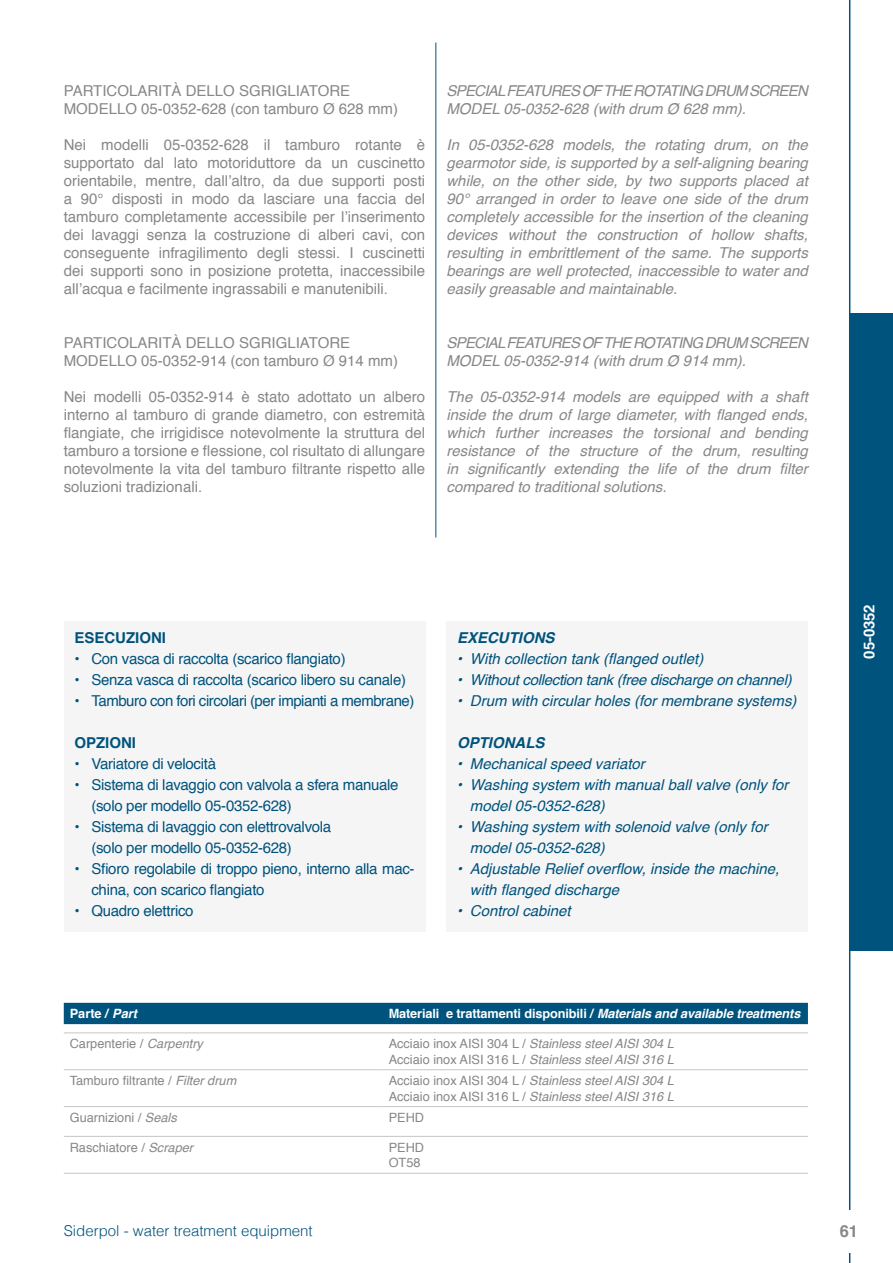
<style>
.page{position:relative;width:893px;height:1263px;background:#fff}
.page>*{position:absolute;margin:0;border:0;box-sizing:border-box;transform-origin:0 0}
.t1{font:700 16.5px "Helvetica";color:#868789}
.t2{font:15px/18px "Helvetica";color:#868789}
.t3{font:italic 15px/18px "Helvetica";color:#868789;text-align:justify}
.t4{font:15px/21px "Helvetica";letter-spacing:-.02em;color:#00537d}
.t5{font:italic 15px/21px "Helvetica";color:#00537d}
.t6{font:italic 15px/18px "Helvetica";letter-spacing:-.05em;color:#868789}
.t7{font:italic 15px "Helvetica";letter-spacing:-.02em;color:#00537d}
.t8{font:300 15px "Helvetica";color:#00537d}
.t9{font:italic 700 15px "Helvetica";color:#00537d}
.t10{font:700 15px "Helvetica";color:#00537d}
.t11{font:700 15px "Helvetica";letter-spacing:-.01em;color:#fff}
.t12{font:italic 12.75px/15.3px "Helvetica";color:#868789}
.t13{font:12.75px/15.3px "Helvetica";color:#868789}
.t14{font:700 12.75px "Helvetica";letter-spacing:-.01em;color:#fff}
.s1{font-style:italic}
.s2{font-style:normal}
</style>
<div class="page">
<div style="left:64px;top:621px;width:361px;height:311px;background:#f5f5f6"></div>
<div style="left:446px;top:621px;width:362px;height:311px;background:#f5f5f6"></div>
<hr style="left:435px;top:43px;width:1px;height:494px;background:#00537d">
<div style="left:64px;top:1003px;width:744px;height:22px;background:#00537d"></div>
<hr style="left:64px;top:1106px;width:319px;height:1px;background:#c5c6c8">
<hr style="left:383px;top:1106px;width:425px;height:1px;background:#c5c6c8">
<hr style="left:64px;top:1136px;width:319px;height:1px;background:#c5c6c8">
<hr style="left:383px;top:1136px;width:425px;height:1px;background:#c5c6c8">
<hr style="left:64px;top:1069px;width:319px;height:1px;background:#c5c6c8">
<hr style="left:383px;top:1069px;width:425px;height:1px;background:#c5c6c8">
<hr style="left:64px;top:1173px;width:319px;height:1px;background:#c5c6c8">
<hr style="left:383px;top:1173px;width:425px;height:1px;background:#c5c6c8">
<hr style="left:64px;top:1032px;width:319px;height:1px;background:#c5c6c8">
<hr style="left:383px;top:1032px;width:425px;height:1px;background:#c5c6c8">
<hr style="left:849px;top:0;width:1px;height:1263px;background:#00537d">
<div style="left:829px;top:1210px;width:43px;height:42px;background:#fff"></div>
<div style="left:850px;top:313px;width:43px;height:637px;background:#00537d"></div>
<p class="t2" style="left:64px;top:83px;width:336px">PARTICOLARITÀ DELLO SGRIGLIATORE<br>MODELLO 05-0352-628 (con tamburo Ø 628 mm)</p>
<p class="t2" style="left:64px;top:136px;width:363px;text-align:justify">Nei modelli 05-0352-628 il tamburo rotante è supportato dal lato motoriduttore da un cuscinetto orientabile, mentre, dall’altro, da due supporti posti a 90° disposti in modo da lasciare una faccia del tamburo completamente accessibile per l’inserimento dei lavaggi senza la costruzione di alberi cavi, con conseguente infragilimento degli stessi. I cuscinetti dei supporti sono in posizione protetta, inaccessibile all’acqua e facilmente ingrassabili e manutenibili.</p>
<p class="t2" style="left:64px;top:335px;width:336px">PARTICOLARITÀ DELLO SGRIGLIATORE<br>MODELLO 05-0352-914 (con tamburo Ø 914 mm)</p>
<p class="t2" style="left:64px;top:388px;width:363px;text-align:justify">Nei modelli 05-0352-914 è stato adottato un albero interno al tamburo di grande diametro, con estremità flangiate, che irrigidisce notevolmente la struttura del tamburo a torsione e flessione, col risultato di allungare notevolmente la vita del tamburo filtrante rispetto alle soluzioni tradizionali.</p>
<p class="t6" style="left:446px;top:82px;width:363px">SPECIAL FEATURES OF THE ROTATING DRUM SCREEN<br>MODEL 05-0352-628 (with drum Ø 628 mm).</p>
<p class="t3" style="left:446px;top:136px;width:363px">In 05-0352-628 models, the rotating drum, on the gearmotor side, is supported by a self-aligning bearing while, on the other side, by two supports placed at 90° arranged in order to leave one side of the drum completely accessible for the insertion of the cleaning devices without the construction of hollow shafts, resulting in embrittlement of the same. The supports bearings are well protected, inaccessible to water and easily greasable and maintainable.</p>
<p class="t6" style="left:446px;top:334px;width:363px">SPECIAL FEATURES OF THE ROTATING DRUM SCREEN<br>MODEL 05-0352-914 (with drum Ø 914 mm).</p>
<p class="t3" style="left:446px;top:388px;width:363px">The 05-0352-914 models are equipped with a shaft inside the drum of large diameter, with flanged ends, which further increases the torsional and bending resistance of the structure of the drum, resulting in significantly extending the life of the drum filter compared to traditional solutions.</p>
<p class="t10" style="left:74px;top:632px;width:93px">ESECUZIONI</p>
<p class="t4" style="left:74px;top:648px;width:273px">• Con vasca di raccolta (scarico flangiato)</p>
<p class="t4" style="left:74px;top:669px;width:333px">• Senza vasca di raccolta (scarico libero su canale)</p>
<p class="t4" style="left:74px;top:690px;width:342px">• Tamburo con fori circolari (per impianti a membrane)</p>
<p class="t10" style="left:74px;top:737px;width:63px">OPZIONI</p>
<p class="t4" style="left:74px;top:753px;width:143px">• Variatore di velocità</p>
<p class="t4" style="left:91px;top:774px;width:309px;text-indent:-17px">• Sistema di lavaggio con valvola a sfera manuale (solo per modello 05-0352-628)</p>
<p class="t4" style="left:91px;top:816px;width:241px;text-indent:-17px">• Sistema di lavaggio con elettrovalvola (solo per modello 05-0352-628)</p>
<p class="t4" style="left:91px;top:858px;width:325px;text-indent:-17px">• Sfioro regolabile di troppo pieno, interno alla mac&shy;china, con scarico flangiato</p>
<p class="t4" style="left:74px;top:900px;width:121px">• Quadro elettrico</p>
<p class="t9" style="left:457px;top:629px;width:99px">EXECUTIONS</p>
<p class="t5" style="left:457px;top:648px;width:248px">• With collection tank (flanged outlet)</p>
<p class="t7" style="left:457px;top:668px;width:336px">• Without collection tank (free discharge on channel)</p>
<p class="t5" style="left:457px;top:690px;width:341px">• Drum with circular holes (for membrane systems)</p>
<p class="t9" style="left:457px;top:734px;width:89px">OPTIONALS</p>
<p class="t5" style="left:457px;top:753px;width:189px">• Mechanical speed variator</p>
<p class="t5" style="left:470px;top:774px;width:320px;text-indent:-13px">• Washing system with manual ball valve (only for model 05-0352-628)</p>
<p class="t5" style="left:470px;top:816px;width:299px;text-indent:-13px">• Washing system with solenoid valve (only for model 05-0352-628)</p>
<p class="t5" style="left:470px;top:858px;width:311px;text-indent:-13px">• Adjustable Relief overflow, inside the machine, with flanged discharge</p>
<p class="t5" style="left:457px;top:900px;width:115px">• Control cabinet</p>
<p class="t11" style="left:863px;top:658px;width:56px;rotate:-90deg">05-0352</p>
<p class="t14" style="left:70px;top:1009px;width:69px">Parte / <span class="s1">Part</span></p>
<p class="t14" style="left:389px;top:1009px;width:413px">Materiali e trattamenti disponibili / <span class="s1">Materials and available treatments</span></p>
<p class="t13" style="left:70px;top:1037px;width:135px">Carpenterie / <span class="s1">Carpentry</span></p>
<p class="t12" style="left:389px;top:1036px;width:287px"><span class="s2">Acciaio inox AISI 304 L /</span> Stainless steel AISI 304 L<br><span class="s2">Acciaio inox AISI 316 L /</span> Stainless steel AISI 316 L</p>
<p class="t13" style="left:70px;top:1073px;width:168px">Tamburo filtrante / <span class="s1">Filter drum</span></p>
<p class="t12" style="left:389px;top:1073px;width:287px"><span class="s2">Acciaio inox AISI 304 L /</span> Stainless steel AISI 304 L<br><span class="s2">Acciaio inox AISI 316 L /</span> Stainless steel AISI 316 L</p>
<p class="t13" style="left:70px;top:1110px;width:109px">Guarnizioni / <span class="s1">Seals</span></p>
<p class="t13" style="left:389px;top:1111px;width:37px">PEHD</p>
<p class="t13" style="left:70px;top:1140px;width:125px">Raschiatore / <span class="s1">Scraper</span></p>
<p class="t13" style="left:389px;top:1141px;width:37px">PEHD<br>OT58</p>
<p class="t8" style="left:64px;top:1225px;width:250px">Siderpol - water treatment equipment</p>
<p class="t1" style="left:840px;top:1224px;width:20px">61</p>
</div>
